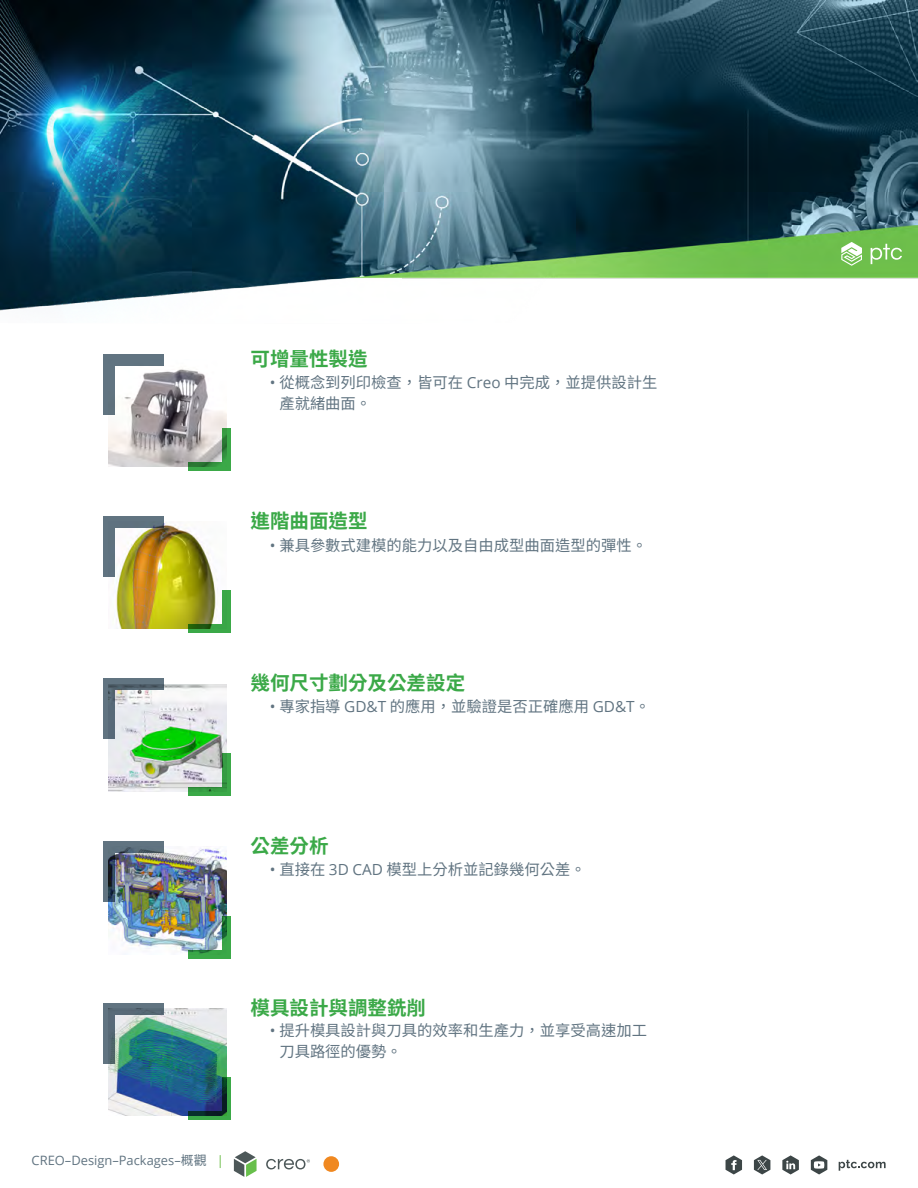
<style>
.page{position:relative;width:918px;height:1188px;background:#fff}
.page>*{position:absolute;margin:0;border:0;box-sizing:border-box;transform-origin:0 0}
.t1{font:700 19.5px "Noto Sans CJ Ktc";color:#3ba948}
.t2{font:15.3px/21px "Noto Sans CJ Ktc";color:#617481}
.t3{font:12.9px "Open Sans";color:#617481}
.s1{font-family:"Open Sans"}
.s2{font-family:"Noto Sans CJ Ktc"}
.s3{color:#6ebe4b}
</style>
<div class="page">
<svg style="left:266px;top:1159px;width:44px;height:10px"></svg>
<svg style="left:234px;top:1151px;width:23px;height:26px"></svg>
<div style="left:323px;top:1156px;width:16px;height:16px;background:#f08820;border-radius:50%"></div>
<svg style="left:726px;top:1155px;width:16px;height:20px"></svg>
<svg style="left:782px;top:1155px;width:17px;height:19px"></svg>
<svg style="left:811px;top:1155px;width:16px;height:19px"></svg>
<svg style="left:839px;top:1160px;width:47px;height:11px"></svg>
<svg style="left:754px;top:1155px;width:16px;height:19px"></svg>
<img style="left:0;top:0;width:918px;height:311px">
<svg style="left:841px;top:242px;width:21px;height:24px"></svg>
<svg style="left:871px;top:244px;width:31px;height:20px"></svg>
<img style="left:116px;top:523px;width:100px;height:106px">
<div style="left:103px;top:516px;width:61px;height:12px;background:#617481"></div>
<div style="left:103px;top:516px;width:12px;height:61px;background:#617481"></div>
<svg style="left:188px;top:624px;width:34px;height:9px"></svg>
<div style="left:222px;top:590px;width:8px;height:43px;background:#3ba948"></div>
<img style="left:109px;top:684px;width:118px;height:107px">
<svg style="left:115px;top:678px;width:49px;height:12px"></svg>
<svg style="left:103px;top:678px;width:12px;height:61px"></svg>
<div style="left:188px;top:787px;width:42px;height:8px;background:#379f44"></div>
<div style="left:222px;top:753px;width:8px;height:42px;background:#369d44"></div>
<img style="left:109px;top:848px;width:118px;height:104px">
<svg style="left:115px;top:841px;width:49px;height:12px"></svg>
<svg style="left:103px;top:841px;width:12px;height:61px"></svg>
<svg style="left:188px;top:950px;width:34px;height:8px"></svg>
<svg style="left:222px;top:916px;width:8px;height:42px"></svg>
<img style="left:109px;top:1009px;width:118px;height:107px">
<div style="left:103px;top:1003px;width:61px;height:12px;background:#5a6d79"></div>
<svg style="left:103px;top:1008px;width:12px;height:56px"></svg>
<svg style="left:188px;top:1111px;width:34px;height:9px"></svg>
<svg style="left:222px;top:1077px;width:8px;height:43px"></svg>
<img style="left:109px;top:369px;width:118px;height:98px">
<div style="left:103px;top:354px;width:61px;height:12px;background:#617481"></div>
<div style="left:103px;top:354px;width:12px;height:60px;background:#617481"></div>
<svg style="left:188px;top:462px;width:34px;height:9px"></svg>
<svg style="left:222px;top:428px;width:8px;height:43px"></svg>
<p class="t1" style="left:251px;top:347px;width:119px">可增量性製造</p>
<p class="t2" style="left:279px;top:372px;width:380px;text-indent:-9px"><span class="s1">•</span> 從概念到列印檢查，皆可在 <span class="s1">Creo</span> 中完成，並提供設計生產就緒曲面。</p>
<p class="t1" style="left:251px;top:510px;width:119px">進階曲面造型</p>
<p class="t2" style="left:270px;top:535px;width:379px"><span class="s1">•</span> 兼具參數式建模的能力以及自由成型曲面造型的彈性。</p>
<p class="t1" style="left:251px;top:672px;width:216px">幾何尺寸劃分及公差設定</p>
<p class="t2" style="left:270px;top:697px;width:382px"><span class="s1">•</span> 專家指導 <span class="s1">GD&amp;T</span> 的應用，並驗證是否正確應用 <span class="s1">GD&amp;T</span>。</p>
<p class="t1" style="left:251px;top:835px;width:80px">公差分析</p>
<p class="t2" style="left:270px;top:859px;width:317px"><span class="s1">•</span> 直接在 <span class="s1">3D CAD</span> 模型上分析並記錄幾何公差。</p>
<p class="t1" style="left:251px;top:997px;width:177px">模具設計與調整銑削</p>
<p class="t2" style="left:279px;top:1020px;width:369px;text-indent:-9px"><span class="s1">•</span> 提升模具設計與刀具的效率和生產力，並享受高速加工刀具路徑的優勢。</p>
<p class="t3" style="left:32px;top:1152px;width:194px">CREO–Design–Packages–<span class="s2">概觀</span> <span class="s3">|</span></p>
</div>
